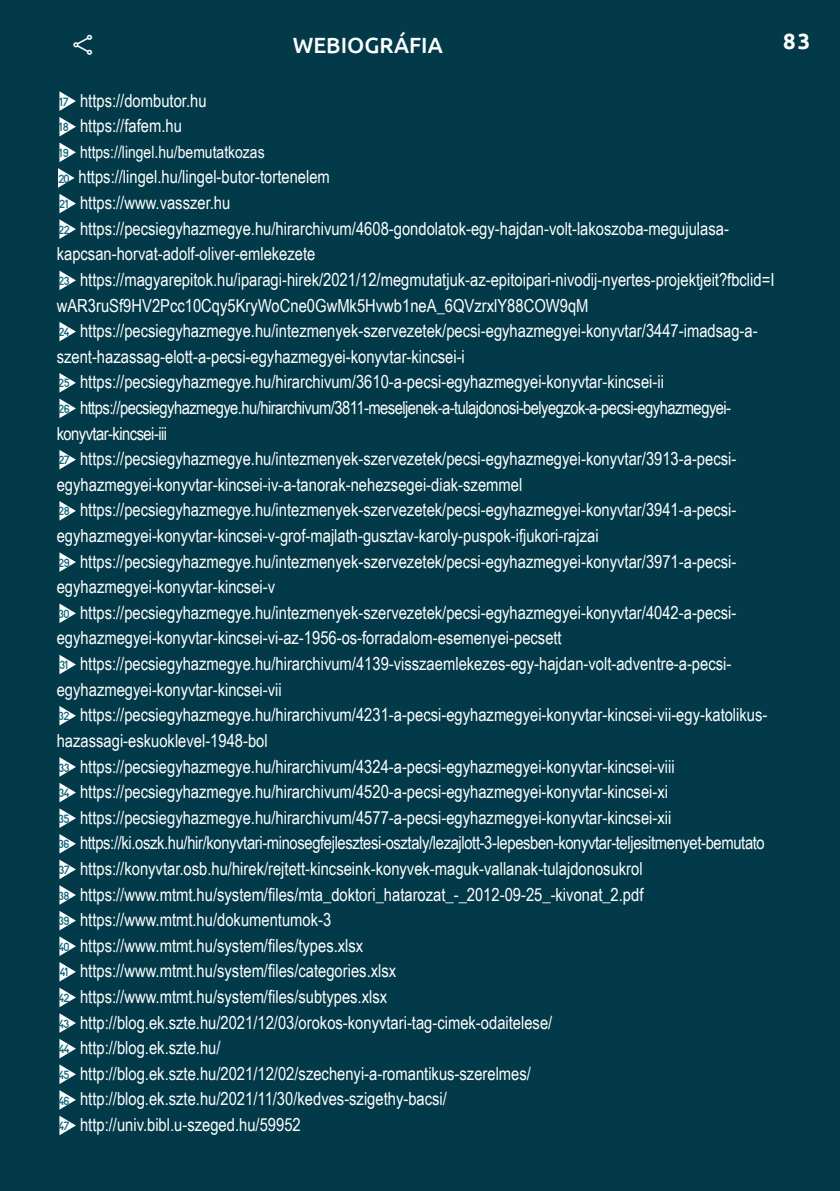
<style>
.page{position:relative;width:840px;height:1191px;background:#fff}
.page>*{position:absolute;margin:0;border:0;box-sizing:border-box;transform-origin:0 0}
.t1{font:500 22px "Ubuntu";color:#fff}
.t2{font:700 22px "Ubuntu";color:#fff}
.webiografi{font:18px/25.6px "Arial Narrow";color:#fff}
.webiografi-2{font:18px/25.6px "Arial Narrow";letter-spacing:-.03em;color:#fff}
.webiografi-3{font:18px "Arial Narrow";letter-spacing:-.02em;color:#fff}
.webiografi-4{font:17px "Arial Narrow";color:#fff}
.Likszamvege{font:14px "BN 67..9010 03.Regular";letter-spacing:-.04em;color:#0f657b}
</style>
<div class="page">
<div style="left:0;top:0;width:839px;height:1191px;background:#023a49"></div>
<svg style="left:59px;top:91px;width:17px;height:20px"></svg>
<svg style="left:59px;top:117px;width:17px;height:19px"></svg>
<svg style="left:59px;top:142px;width:17px;height:20px"></svg>
<svg style="left:58px;top:168px;width:16px;height:20px"></svg>
<svg style="left:59px;top:194px;width:17px;height:19px"></svg>
<svg style="left:59px;top:219px;width:17px;height:20px"></svg>
<svg style="left:59px;top:270px;width:17px;height:20px"></svg>
<svg style="left:59px;top:322px;width:17px;height:19px"></svg>
<svg style="left:59px;top:373px;width:17px;height:19px"></svg>
<svg style="left:59px;top:398px;width:17px;height:20px"></svg>
<svg style="left:59px;top:450px;width:17px;height:19px"></svg>
<svg style="left:59px;top:501px;width:17px;height:19px"></svg>
<svg style="left:59px;top:552px;width:17px;height:20px"></svg>
<svg style="left:59px;top:603px;width:17px;height:20px"></svg>
<svg style="left:59px;top:654px;width:17px;height:20px"></svg>
<svg style="left:59px;top:706px;width:17px;height:19px"></svg>
<svg style="left:59px;top:757px;width:17px;height:19px"></svg>
<svg style="left:59px;top:782px;width:17px;height:20px"></svg>
<svg style="left:59px;top:808px;width:17px;height:20px"></svg>
<svg style="left:59px;top:834px;width:17px;height:19px"></svg>
<svg style="left:59px;top:859px;width:17px;height:20px"></svg>
<svg style="left:59px;top:885px;width:17px;height:19px"></svg>
<svg style="left:59px;top:911px;width:17px;height:19px"></svg>
<svg style="left:59px;top:936px;width:17px;height:20px"></svg>
<svg style="left:59px;top:962px;width:17px;height:19px"></svg>
<svg style="left:59px;top:987px;width:17px;height:20px"></svg>
<svg style="left:59px;top:1013px;width:17px;height:19px"></svg>
<svg style="left:59px;top:1039px;width:17px;height:19px"></svg>
<svg style="left:59px;top:1064px;width:17px;height:20px"></svg>
<svg style="left:59px;top:1090px;width:17px;height:19px"></svg>
<svg style="left:59px;top:1115px;width:17px;height:20px"></svg>
<hr style="left:0;top:227px;width:1px;height:68px;background:#0f657b">
<p class="t1" style="left:292px;top:31px;width:151px">WEBIOGRÁFIA</p>
<p class="t2" style="left:782px;top:28px;width:28px">83</p>
<p class="Likszamvege" style="left:59px;top:95px;width:11px">17</p>
<p class="webiografi" style="left:80px;top:87px;width:128px">https://dombutor.hu</p>
<p class="Likszamvege" style="left:59px;top:121px;width:11px">18</p>
<p class="webiografi" style="left:80px;top:112px;width:103px">https://fafem.hu</p>
<p class="Likszamvege" style="left:59px;top:146px;width:11px">19</p>
<p class="webiografi-4" style="left:80px;top:139px;width:186px">https://lingel.hu/bemutatkozas</p>
<p class="Likszamvege" style="left:58px;top:172px;width:13px">20</p>
<p class="webiografi" style="left:79px;top:164px;width:253px">https://lingel.hu/lingel-butor-tortenelem</p>
<p class="Likszamvege" style="left:59px;top:197px;width:11px">21</p>
<p class="webiografi" style="left:80px;top:189px;width:152px">https://www.vasszer.hu</p>
<p class="Likszamvege" style="left:58px;top:223px;width:13px">22</p>
<p class="webiografi" style="left:57px;top:215px;width:672px;text-indent:23px">https://pecsiegyhazmegye.hu/hirarchivum/4608-gondolatok-egy-hajdan-volt-lakoszoba-megujulasa&shy;kapcsan-horvat-adolf-oliver-emlekezete</p>
<p class="Likszamvege" style="left:58px;top:274px;width:13px">23</p>
<p class="webiografi" style="left:57px;top:266px;width:718px;text-indent:23px">https://magyarepitok.hu/iparagi-hirek/2021/12/megmutatjuk-az-epitoipari-nivodij-nyertes-projektjeit?fbclid=I wAR3ruSf9HV2Pcc10Cqy5KryWoCne0GwMk5Hvwb1neA_6QVzrxlY88COW9qM</p>
<p class="Likszamvege" style="left:58px;top:325px;width:13px">24</p>
<p class="webiografi" style="left:57px;top:317px;width:701px;text-indent:23px">https://pecsiegyhazmegye.hu/intezmenyek-szervezetek/pecsi-egyhazmegyei-konyvtar/3447-imadsag-a&shy;szent-hazassag-elott-a-pecsi-egyhazmegyei-konyvtar-kincsei-i</p>
<p class="Likszamvege" style="left:58px;top:377px;width:13px">25</p>
<p class="webiografi" style="left:80px;top:368px;width:585px">https://pecsiegyhazmegye.hu/hirarchivum/3610-a-pecsi-egyhazmegyei-konyvtar-kincsei-ii</p>
<p class="Likszamvege" style="left:58px;top:402px;width:13px">26</p>
<p class="webiografi-2" style="left:57px;top:394px;width:674px;text-indent:23px">https://pecsiegyhazmegye.hu/hirarchivum/3811-meseljenek-a-tulajdonosi-belyegzok-a-pecsi-egyhazmegyei&shy;konyvtar-kincsei-iii</p>
<p class="Likszamvege" style="left:58px;top:453px;width:13px">27</p>
<p class="webiografi" style="left:57px;top:445px;width:679px;text-indent:23px">https://pecsiegyhazmegye.hu/intezmenyek-szervezetek/pecsi-egyhazmegyei-konyvtar/3913-a-pecsi&shy;egyhazmegyei-konyvtar-kincsei-iv-a-tanorak-nehezsegei-diak-szemmel</p>
<p class="Likszamvege" style="left:58px;top:505px;width:13px">28</p>
<p class="webiografi" style="left:57px;top:496px;width:679px;text-indent:23px">https://pecsiegyhazmegye.hu/intezmenyek-szervezetek/pecsi-egyhazmegyei-konyvtar/3941-a-pecsi&shy;egyhazmegyei-konyvtar-kincsei-v-grof-majlath-gusztav-karoly-puspok-ifjukori-rajzai</p>
<p class="Likszamvege" style="left:58px;top:556px;width:13px">29</p>
<p class="webiografi" style="left:57px;top:548px;width:679px;text-indent:23px">https://pecsiegyhazmegye.hu/intezmenyek-szervezetek/pecsi-egyhazmegyei-konyvtar/3971-a-pecsi&shy;egyhazmegyei-konyvtar-kincsei-v</p>
<p class="Likszamvege" style="left:58px;top:607px;width:13px">30</p>
<p class="webiografi" style="left:57px;top:599px;width:679px;text-indent:23px">https://pecsiegyhazmegye.hu/intezmenyek-szervezetek/pecsi-egyhazmegyei-konyvtar/4042-a-pecsi&shy;egyhazmegyei-konyvtar-kincsei-vi-az-1956-os-forradalom-esemenyei-pecsett</p>
<p class="Likszamvege" style="left:59px;top:658px;width:10px">31</p>
<p class="webiografi" style="left:57px;top:650px;width:674px;text-indent:23px">https://pecsiegyhazmegye.hu/hirarchivum/4139-visszaemlekezes-egy-hajdan-volt-adventre-a-pecsi&shy;egyhazmegyei-konyvtar-kincsei-vii</p>
<p class="Likszamvege" style="left:58px;top:709px;width:13px">32</p>
<p class="webiografi" style="left:57px;top:701px;width:710px;text-indent:23px">https://pecsiegyhazmegye.hu/hirarchivum/4231-a-pecsi-egyhazmegyei-konyvtar-kincsei-vii-egy-katolikus&shy;hazassagi-eskuoklevel-1948-bol</p>
<p class="Likszamvege" style="left:58px;top:761px;width:13px">33</p>
<p class="webiografi" style="left:80px;top:752px;width:595px">https://pecsiegyhazmegye.hu/hirarchivum/4324-a-pecsi-egyhazmegyei-konyvtar-kincsei-viii</p>
<p class="Likszamvege" style="left:58px;top:786px;width:12px">34</p>
<p class="webiografi" style="left:80px;top:778px;width:589px">https://pecsiegyhazmegye.hu/hirarchivum/4520-a-pecsi-egyhazmegyei-konyvtar-kincsei-xi</p>
<p class="Likszamvege" style="left:58px;top:812px;width:13px">35</p>
<p class="webiografi" style="left:80px;top:804px;width:592px">https://pecsiegyhazmegye.hu/hirarchivum/4577-a-pecsi-egyhazmegyei-konyvtar-kincsei-xii</p>
<p class="Likszamvege" style="left:58px;top:837px;width:13px">36</p>
<p class="webiografi-3" style="left:80px;top:829px;width:686px">https://ki.oszk.hu/hir/konyvtari-minosegfejlesztesi-osztaly/lezajlott-3-lepesben-konyvtar-teljesitmenyet-bemutato</p>
<p class="Likszamvege" style="left:58px;top:863px;width:13px">37</p>
<p class="webiografi" style="left:80px;top:855px;width:564px">https://konyvtar.osb.hu/hirek/rejtett-kincseink-konyvek-maguk-vallanak-tulajdonosukrol</p>
<p class="Likszamvege" style="left:58px;top:889px;width:13px">38</p>
<p class="webiografi" style="left:80px;top:880px;width:564px">https://www.mtmt.hu/system/files/mta_doktori_hatarozat_-_2012-09-25_-kivonat_2.pdf</p>
<p class="Likszamvege" style="left:58px;top:914px;width:13px">39</p>
<p class="webiografi" style="left:80px;top:906px;width:253px">https://www.mtmt.hu/dokumentumok-3</p>
<p class="Likszamvege" style="left:58px;top:940px;width:13px">40</p>
<p class="webiografi" style="left:80px;top:932px;width:285px">https://www.mtmt.hu/system/files/types.xlsx</p>
<p class="Likszamvege" style="left:60px;top:965px;width:10px">41</p>
<p class="webiografi" style="left:80px;top:957px;width:317px">https://www.mtmt.hu/system/files/categories.xlsx</p>
<p class="Likszamvege" style="left:58px;top:991px;width:13px">42</p>
<p class="webiografi" style="left:80px;top:983px;width:308px">https://www.mtmt.hu/system/files/subtypes.xlsx</p>
<p class="Likszamvege" style="left:58px;top:1017px;width:12px">43</p>
<p class="webiografi" style="left:80px;top:1008px;width:473px">http://blog.ek.szte.hu/2021/12/03/orokos-konyvtari-tag-cimek-odaitelese/</p>
<p class="Likszamvege" style="left:59px;top:1042px;width:12px">44</p>
<p class="webiografi" style="left:80px;top:1034px;width:142px">http://blog.ek.szte.hu/</p>
<p class="Likszamvege" style="left:58px;top:1068px;width:13px">45</p>
<p class="webiografi" style="left:80px;top:1060px;width:452px">http://blog.ek.szte.hu/2021/12/02/szechenyi-a-romantikus-szerelmes/</p>
<p class="Likszamvege" style="left:58px;top:1093px;width:13px">46</p>
<p class="webiografi" style="left:80px;top:1085px;width:368px">http://blog.ek.szte.hu/2021/11/30/kedves-szigethy-bacsi/</p>
<p class="Likszamvege" style="left:59px;top:1119px;width:12px">47</p>
<p class="webiografi" style="left:80px;top:1111px;width:222px">http://univ.bibl.u-szeged.hu/59952</p>
</div>
